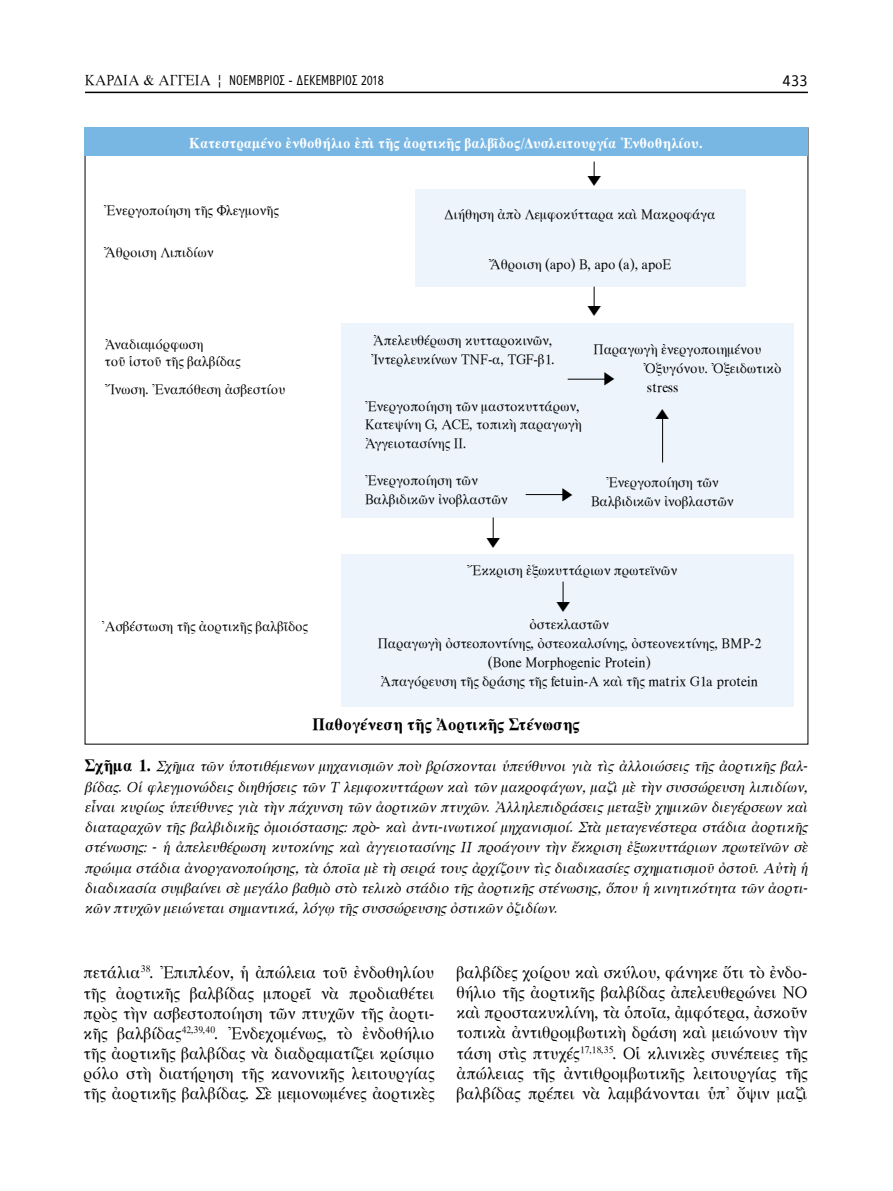
<style>
.page{position:relative;width:893px;height:1191px;background:#fff}
.page>*{position:absolute;margin:0;border:0;box-sizing:border-box;transform-origin:0 0}
.t1{font:italic 27.45px "Mg Old Times UC Pol";color:#000}
.t2{font:17.25px/20.2px "Mg Old Times UC Pol Normal";letter-spacing:-.005em;color:#000;text-align:justify;scale:.95 1}
.t3{font:700 17.25px "Mg Old Times UC Pol";color:#000;scale:.95 1}
.t4{font:16.5px "PF Bulletin";color:#000}
.t5{font:italic 15px/20.2px "Mg Old Times UC Pol";color:#000;text-align:justify;scale:.95 1}
.t6{font:700 15px "Mg Old Times UC Pol";color:#fff;scale:.95 1}
.t7{font:15px "Mg Old Times UC Pol Normal";color:#000;scale:.95 1}
.t8{font:14.25px/18.8px "Mg Old Times UC Pol Normal";color:#000;scale:.95 1}
.s1{font-weight:700;font-style:normal;font-size:17.25px}
</style>
<div class="page">
<hr style="left:85px;top:92px;width:723px;height:1px;background:#000">
<div style="left:342px;top:323px;width:452px;height:194px;background:#eef4fb"></div>
<div style="left:342px;top:554px;width:452px;height:152px;background:#eef4fb"></div>
<div style="left:85px;top:127px;width:723px;height:29px;background:#78b7e4"></div>
<div style="left:415px;top:189px;width:331px;height:98px;background:#eef4fb"></div>
<svg style="left:594px;top:162px;width:1px;height:20px"></svg>
<svg style="left:594px;top:287px;width:1px;height:25px"></svg>
<svg style="left:493px;top:517px;width:1px;height:27px"></svg>
<svg style="left:563px;top:581px;width:1px;height:26px"></svg>
<hr style="left:526px;top:494px;width:42px;height:1px;background:#000">
<hr style="left:568px;top:379px;width:42px;height:1px;background:#000">
<hr style="left:662px;top:414px;width:1px;height:48px;background:#000">
<p class="t7" style="left:85px;top:72px;width:145px">ΚΑΡΔΙΑ &amp; ΑΓΓΕΙΑ |</p>
<p class="t4" style="left:782px;top:71px;width:27px">✔✓✓</p>
<p class="t6" style="left:189px;top:135px;width:543px">Κατεστραμένο ἐνθοθήλιο ἐπὶ τῆς ἀορτικῆς βαλβῖδος/Δυσλειτουργία Ἐνθοθηλίου.</p>
<p class="t8" style="left:104px;top:201px;width:186px">Ἐνεργοποίηση τῆς Φλεγμονῆς</p>
<p class="t8" style="left:104px;top:243px;width:117px">Ἄθροιση Λιπιδίων</p>
<p class="t8" style="left:105px;top:336px;width:144px;line-height:16.5px">Ἀναδιαμόρφωση<br>τοῦ ἱστοῦ τῆς βαλβίδας</p>
<p class="t8" style="left:105px;top:380px;width:192px">Ἴνωση. Ἐναπόθεση ἀσβεστίου</p>
<p class="t8" style="left:102px;top:617px;width:219px">᾽Ασβέστωση τῆς ἀορτικῆς βαλβῖδος</p>
<h1 class="t1" style="left:609px;top:176px;width:14px;rotate:90deg">‣</h1>
<p class="t8" style="left:445px;top:205px;width:287px">Διήθηση ἀπὸ Λεμφοκύτταρα καὶ Μακροφάγα</p>
<p class="t8" style="left:489px;top:255px;width:193px">Ἄθροιση (apo) Β, apo (a), apoE</p>
<h1 class="t1" style="left:609px;top:306px;width:14px;rotate:90deg">‣</h1>
<p class="t8" style="left:372px;top:331px;width:194px">Ἀπελευθέρωση κυτταροκινῶν,<br>Ἰντερλευκίνων TNF-α, TGF-β1.</p>
<p class="t8" style="left:365px;top:397px;width:230px">Ἐνεργοποίηση τῶν μαστοκυττάρων,<br>Κατεψίνη G, ACE, τοπικὴ παραγωγὴ<br>Ἀγγειοτασίνης ΙΙ.</p>
<p class="t8" style="left:365px;top:471px;width:152px">Ἐνεργοποίηση τῶν<br>Βαλβιδικῶν ἰνοβλαστῶν</p>
<p class="t8" style="left:591px;top:473px;width:152px;text-align:center">Ἐνεργοποίηση τῶν<br>Βαλβιδικῶν ἰνοβλαστῶν</p>
<p class="t8" style="left:644px;top:340px;width:147px;text-indent:-50px">Παραγωγὴ ἐνεργοποιημένου<br>Ὀξυγόνου. Ὀξειδωτικὸ stress</p>
<h1 class="t1" style="left:604px;top:364px;width:14px">‣</h1>
<h1 class="t1" style="left:647px;top:419px;width:14px;rotate:-90deg">‣</h1>
<h1 class="t1" style="left:562px;top:479px;width:14px">‣</h1>
<h1 class="t1" style="left:508px;top:538px;width:14px;rotate:90deg">‣</h1>
<p class="t8" style="left:468px;top:561px;width:223px">Ἔκκριση ἐξωκυττάριων πρωτεϊνῶν</p>
<h1 class="t1" style="left:578px;top:601px;width:14px;rotate:90deg">‣</h1>
<p class="t8" style="left:378px;top:615px;width:405px;text-align:center">ὀστεκλαστῶν<br>Παραγωγὴ ὀστεοποντίνης, ὀστεοκαλσίνης, ὀστεονεκτίνης, BMP-2 (Βone Morphogenic Protein)<br>Ἀπαγόρευση τῆς δράσης τῆς fetuin-A καὶ τῆς matrix G1a protein</p>
<p class="t3" style="left:313px;top:715px;width:283px">Παθογένεση τῆς Ἀορτικῆς Στένωσης</p>
<p class="t5" style="left:85px;top:757px;width:762px"><span class="s1">Σχῆμα 1.</span> Σχῆμα τῶν ὑποτιθέμενων μηχανισμῶν ποὺ βρίσκονται ὑπεύθυνοι γιὰ τὶς ἀλλοιώσεις τῆς ἀορτικῆς βαλ&shy;βίδας. Οἱ φλεγμονώδεις διηθήσεις τῶν Τ λεμφοκυττάρων καὶ τῶν μακροφάγων, μαζὶ μὲ τὴν συσσώρευση λιπιδίων, εἶναι κυρίως ὑπεύθυνες γιὰ τὴν πάχυνση τῶν ἀορτικῶν πτυχῶν. Ἀλληλεπιδράσεις μεταξὺ χημικῶν διεγέρσεων καὶ διαταραχῶν τῆς βαλβιδικῆς ὀμοιόστασης: πρὸ- καὶ ἀντι-ινωτικοί μηχανισμοί. Στὰ μεταγενέστερα στάδια ἀορτικῆς στένωσης: - ἡ ἀπελευθέρωση κυτοκίνης καὶ ἀγγειοτασίνης II προάγουν τὴν ἔκκριση ἐξωκυττάριων πρωτεϊνῶν σὲ πρώιμα στάδια ἀνοργανοποίησης, τὰ ὁποῖα μὲ τὴ σειρά τους ἀρχίζουν τὶς διαδικασίες σχηματισμοῦ ὀστοῦ. Αὐτὴ ἡ διαδικασία συμβαίνει σὲ μεγάλο βαθμὸ στὸ τελικὸ στάδιο τῆς ἀορτικῆς στένωσης, ὅπου ἡ κινητικότητα τῶν ἀορτι&shy;κῶν πτυχῶν μειώνεται σημαντικά, λόγῳ τῆς συσσώρευσης ὀστικῶν ὀζιδίων.</p>
<p class="t2" style="left:84px;top:962px;width:371px">πετάλια<sup>38</sup>. Ἐπιπλέον, ἡ ἀπώλεια τοῦ ἐνδοθηλίου τῆς ἀορτικῆς βαλβίδας μπορεῖ νὰ προδιαθέτει πρὸς τὴν ασβεστοποίηση τῶν πτυχῶν τῆς ἀορτι&shy;κῆς βαλβίδας<sup>42,39,40</sup>. Ἐνδεχομένως, τὸ ἐνδοθήλιο τῆς ἀορτικῆς βαλβίδας νὰ διαδραματίζει κρίσιμο ρόλο στὴ διατήρηση τῆς κανονικῆς λειτουργίας τῆς ἀορτικῆς βαλβίδας. Σὲ μεμονωμένες ἀορτικὲς</p>
<p class="t2" style="left:457px;top:962px;width:371px">βαλβίδες χοίρου καὶ σκύλου, φάνηκε ὅτι τὸ ἐνδο&shy;θήλιο τῆς ἀορτικῆς βαλβίδας ἀπελευθερώνει ΝΟ καὶ προστακυκλίνη, τὰ ὁποῖα, ἀμφότερα, ἀσκοῦν τοπικὰ ἀντιθρομβωτικὴ δράση καὶ μειώνουν τὴν τάση στὶς πτυχές<sup>17,18,35</sup>. Οἱ κλινικὲς συνέπειες τῆς ἀπώλειας τῆς ἀντιθρομβωτικῆς λειτουργίας τῆς βαλβίδας πρέπει νὰ λαμβάνονται ὑπ᾽ ὄψιν μαζὶ</p>
</div>
